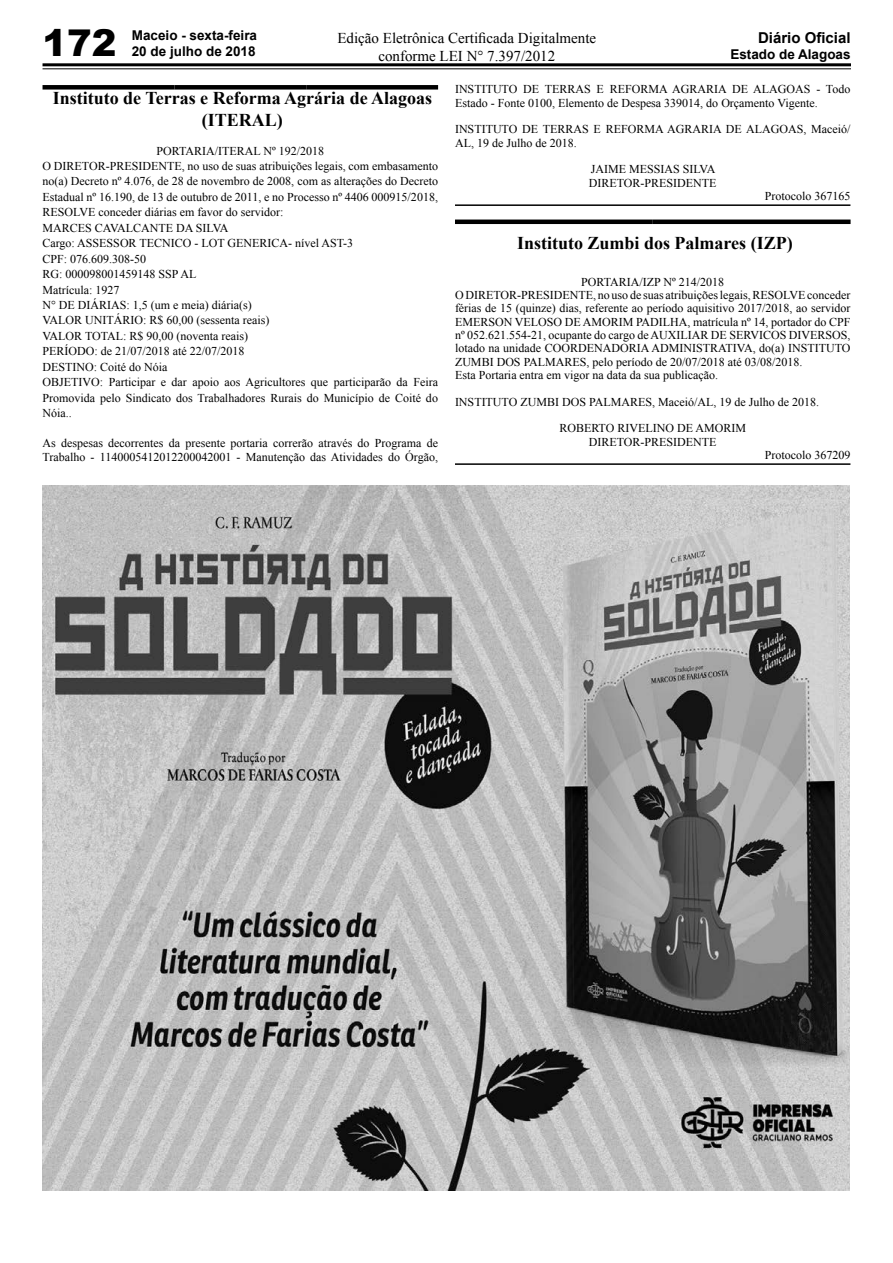
<style>
.page{position:relative;width:893px;height:1263px;background:#fff}
.page>*{position:absolute;margin:0;border:0;box-sizing:border-box;transform-origin:0 0}
.t1{font:900 36.9px "Arial";color:#000}
.t2{font:700 18px/21.6px "Times New Roman";color:#000;text-align:center}
.t3{font:15px/18px "Times New Roman";color:#000;text-align:center}
.t4{font:700 15px "Arial";color:#000}
.t5{font:700 13.5px "Arial";color:#000}
.t6{font:12px/15.5px "Times New Roman";color:#000}
</style>
<div class="page">
<hr style="left:43px;top:63px;width:807px;height:3px;background:#000">
<hr style="left:43px;top:68px;width:807px;height:1px;background:#000">
<div style="left:43px;top:85px;width:131px;height:5px;background:#000"></div>
<div style="left:174px;top:85px;width:132px;height:5px;background:#000"></div>
<div style="left:306px;top:85px;width:132px;height:5px;background:#000"></div>
<hr style="left:455px;top:204px;width:395px;height:2px;background:#000">
<hr style="left:455px;top:463px;width:395px;height:2px;background:#000">
<hr style="left:455px;top:220px;width:198px;height:4px;background:#000">
<hr style="left:653px;top:220px;width:198px;height:4px;background:#000">
<img style="left:43px;top:486px;width:806px;height:705px">
<h1 class="t1" style="left:43px;top:16px;width:75px">172</h1>
<p class="t5" style="left:132px;top:26px;width:127px">Maceio - sexta-feira</p>
<p class="t3" style="left:337px;top:29px;width:260px">Edição Eletrônica Certificada Digitalmente conforme LEI N° 7.397/2012</p>
<p class="t4" style="left:758px;top:28px;width:94px">Diário Oficial</p>
<p class="t5" style="left:132px;top:42px;width:125px">20 de julho de 2018</p>
<h2 class="t2" style="left:53px;top:87px;width:381px">Instituto de Terras e Reforma Agrária de Alagoas (ITERAL)</h2>
<p class="t6" style="left:43px;top:143px;width:397px;text-indent:114px">PORTARIA/ITERAL Nº 192/2018<br>O DIRETOR-PRESIDENTE, no uso de suas atribuições legais, com embasamento no(a) Decreto nº 4.076, de 28 de novembro de 2008, com as alterações do Decreto Estadual nº 16.190, de 13 de outubro de 2011, e no Processo nº 4406 000915/2018, RESOLVE conceder diárias em favor do servidor:<br>MARCES CAVALCANTE DA SILVA<br>Cargo: ASSESSOR TECNICO - LOT GENERICA- nível AST-3<br>CPF: 076.609.308-50<br>RG: 000098001459148 SSP AL<br>Matrícula: 1927<br>N° DE DIÁRIAS: 1,5 (um e meia) diária(s)<br>VALOR UNITÁRIO: R$ 60,00 (sessenta reais)<br>VALOR TOTAL: R$ 90,00 (noventa reais)<br>PERÍODO: de 21/07/2018 até 22/07/2018<br>DESTINO: Coité do Nóia<br>OBJETIVO: Participar e dar apoio aos Agricultores que participarão da Feira Promovida pelo Sindicato dos Trabalhadores Rurais do Município de Coité do Nóia..</p>
<p class="t6" style="left:43px;top:435px;width:397px;line-height:14.9px">As despesas decorrentes da presente portaria correrão através do Programa de<br>Trabalho - 1140005412012200042001 - Manutenção das Atividades do Órgão,</p>
<p class="t5" style="left:730px;top:45px;width:122px">Estado de Alagoas</p>
<p class="t6" style="left:455px;top:82px;width:397px;line-height:13.4px">INSTITUTO DE TERRAS E REFORMA AGRARIA DE ALAGOAS - Todo<br>Estado - Fonte 0100, Elemento de Despesa 339014, do Orçamento Vigente.</p>
<p class="t6" style="left:455px;top:123px;width:397px;line-height:13.4px">INSTITUTO DE TERRAS E REFORMA AGRARIA DE ALAGOAS, Maceió/<br>AL, 19 de Julho de 2018.</p>
<p class="t6" style="left:589px;top:163px;width:129px;line-height:13.4px">JAIME MESSIAS SILVA<br>DIRETOR-PRESIDENTE</p>
<p class="t6" style="left:765px;top:188px;width:87px">Protocolo 367165</p>
<h2 class="t2" style="left:517px;top:232px;width:277px">Instituto Zumbi dos Palmares (IZP)</h2>
<p class="t6" style="left:455px;top:275px;width:397px;line-height:13.4px;text-indent:126px">PORTARIA/IZP Nº 214/2018<br>O DIRETOR-PRESIDENTE, no uso de suas atribuições legais, RESOLVE conceder férias de 15 (quinze) dias, referente ao período aquisitivo 2017/2018, ao servidor EMERSON VELOSO DE AMORIM PADILHA, matrícula nº 14, portador do CPF nº 052.621.554-21, ocupante do cargo de AUXILIAR DE SERVICOS DIVERSOS, lotado na unidade COORDENADORIA ADMINISTRATIVA, do(a) INSTITUTO ZUMBI DOS PALMARES, pelo período de 20/07/2018 até 03/08/2018.<br>Esta Portaria entra em vigor na data da sua publicação.</p>
<p class="t6" style="left:455px;top:394px;width:365px">INSTITUTO ZUMBI DOS PALMARES, Maceió/AL, 19 de Julho de 2018.</p>
<p class="t6" style="left:559px;top:421px;width:188px;line-height:13.4px;text-align:center">ROBERTO RIVELINO DE AMORIM<br>DIRETOR-PRESIDENTE</p>
<p class="t6" style="left:765px;top:447px;width:87px">Protocolo 367209</p>
</div>
